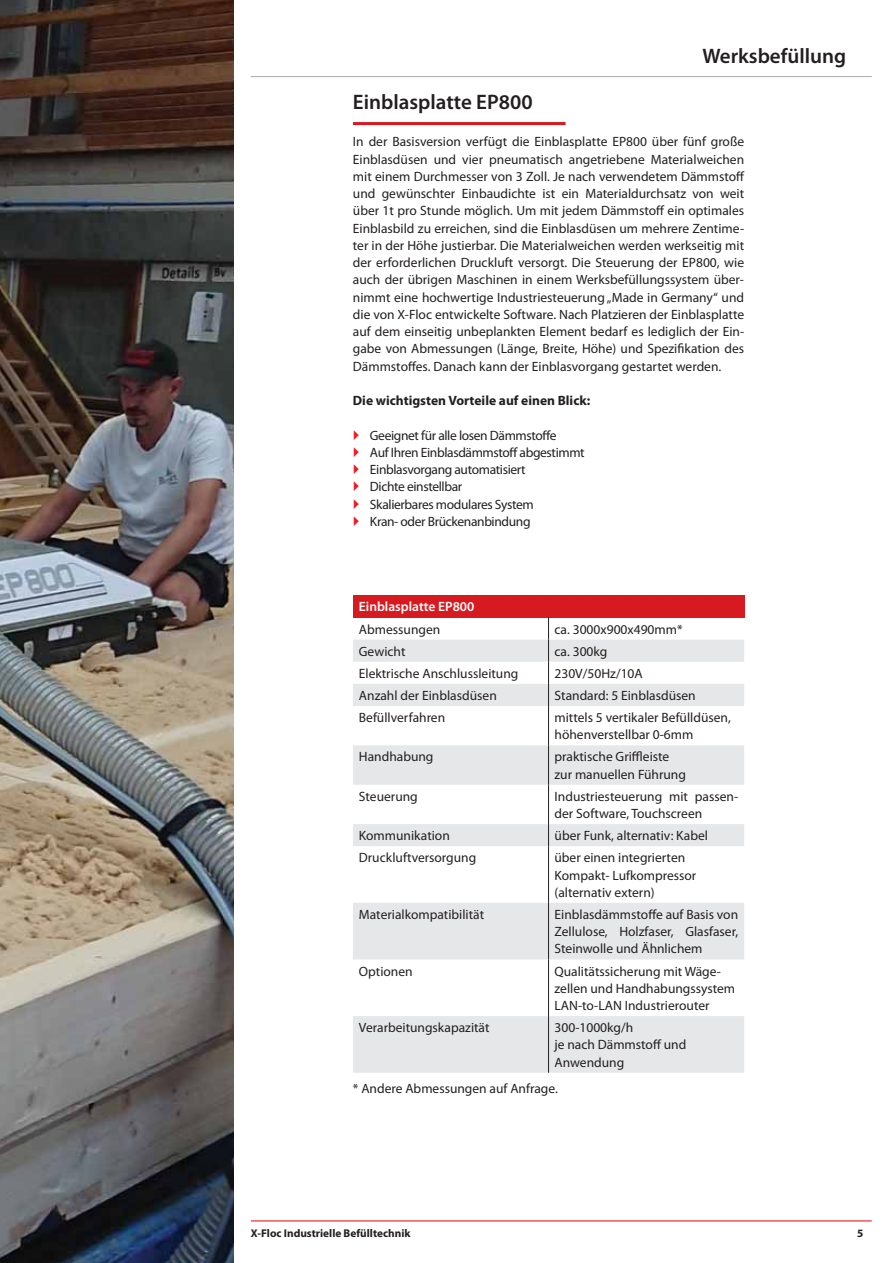
<style>
.page{position:relative;width:893px;height:1263px;background:#fff}
.page>*{position:absolute;margin:0;border:0;box-sizing:border-box;transform-origin:0 0}
.t1{font:600 21px "Myriad Pro";color:#231f20}
.t2{font:13.5px/17.2px "Myriad Pro";color:#231f20}
.t3{font:13.5px/17.2px "Myriad Pro";letter-spacing:-.025em;color:#231f20}
.t4{font:700 13.5px "Myriad Pro";color:#231f20}
.t5{font:600 13.5px "Myriad Pro";color:#fff}
.t6{font:700 11.25px "Myriad Pro";color:#231f20}
</style>
<div class="page">
<hr style="left:251px;top:76px;width:621px;height:1px;background:#a7a9ac">
<hr style="left:251px;top:1220px;width:621px;height:2px;background:#ed1c24">
<img style="left:0;top:0;width:234px;height:1263px">
<hr style="left:353px;top:122px;width:212px;height:3px;background:#d71920">
<div style="left:353px;top:595px;width:391px;height:22px;background:#d71920"></div>
<svg style="left:353px;top:640px;width:391px;height:433px;fill:#ecedee"></svg>
<svg style="left:548px;top:617px;width:1px;height:89px"></svg>
<hr style="left:548px;top:706px;width:1px;height:39px;background:#231f20">
<hr style="left:548px;top:745px;width:1px;height:40px;background:#231f20">
<hr style="left:548px;top:785px;width:1px;height:39px;background:#231f20">
<svg style="left:548px;top:824px;width:1px;height:22px"></svg>
<hr style="left:548px;top:846px;width:1px;height:57px;background:#231f20">
<hr style="left:548px;top:903px;width:1px;height:56px;background:#231f20">
<hr style="left:548px;top:959px;width:1px;height:57px;background:#231f20">
<hr style="left:548px;top:1016px;width:1px;height:57px;background:#231f20">
<h1 class="t1" style="left:702px;top:48px;width:145px">Werksbefüllung</h1>
<h1 class="t1" style="left:353px;top:94px;width:181px">Einblasplatte EP800</h1>
<p class="t2" style="left:353px;top:134px;width:393px;text-align:justify">In der Basisversion verfügt die Einblasplatte EP800 über fünf große Einblasdüsen und vier pneumatisch angetriebene Materialweichen mit einem Durchmesser von 3 Zoll. Je nach verwendetem Dämmstoff und gewünschter Einbaudichte ist ein Materialdurchsatz von weit über 1t pro Stunde möglich. Um mit jedem Dämmstoff ein optimales Einblasbild zu erreichen, sind die Einblasdüsen um mehrere Zentime&shy;ter in der Höhe justierbar. Die Materialweichen werden werkseitig mit der erforderlichen Druckluft versorgt. Die Steuerung der EP800, wie auch der übrigen Maschinen in einem Werksbefüllungssystem über&shy;nimmt eine hochwertige Industriesteuerung „Made in Germany“ und die von X-Floc entwickelte Software. Nach Platzieren der Einblasplatte auf dem einseitig unbeplankten Element bedarf es lediglich der Ein&shy;gabe von Abmessungen (Länge, Breite, Höhe) und Spezifikation des Dämmstoffes. Danach kann der Einblasvorgang gestartet werden.</p>
<p class="t4" style="left:353px;top:395px;width:239px">Die wichtigsten Vorteile auf einen Blick:</p>
<p class="t3" style="left:370px;top:427px;width:216px">Geeignet für alle losen Dämmstoffe<br>Auf Ihren Einblasdämmstoff abgestimmt<br>Einblasvorgang automatisiert<br>Dichte einstellbar<br>Skalierbares modulares System<br>Kran- oder Brückenanbindung</p>
<p class="t5" style="left:359px;top:602px;width:117px">Einblasplatte EP800</p>
<p class="t2" style="left:359px;top:621px;width:83px">Abmessungen</p>
<p class="t2" style="left:554px;top:621px;width:130px">ca. 3000x900x490mm*</p>
<p class="t2" style="left:359px;top:643px;width:48px">Gewicht</p>
<p class="t2" style="left:554px;top:643px;width:54px">ca. 300kg</p>
<p class="t2" style="left:359px;top:666px;width:161px">Elektrische Anschlussleitung</p>
<p class="t2" style="left:554px;top:666px;width:90px">230V/50Hz/10A</p>
<p class="t2" style="left:359px;top:688px;width:139px">Anzahl der Einblasdüsen</p>
<p class="t2" style="left:554px;top:688px;width:143px">Standard: 5 Einblasdüsen</p>
<p class="t2" style="left:359px;top:710px;width:88px">Befüllverfahren</p>
<p class="t2" style="left:554px;top:710px;width:178px">mittels 5 vertikaler Befülldüsen, höhenverstellbar 0-6mm</p>
<p class="t2" style="left:359px;top:749px;width:76px">Handhabung</p>
<p class="t2" style="left:554px;top:749px;width:133px">praktische Griffleiste zur manuellen Führung</p>
<p class="t2" style="left:359px;top:789px;width:60px">Steuerung</p>
<p class="t2" style="left:554px;top:789px;width:185px">Industriesteuerung mit passen&shy;der Software, Touchscreen</p>
<p class="t2" style="left:359px;top:828px;width:92px">Kommunikation</p>
<p class="t2" style="left:554px;top:828px;width:155px">über Funk, alternativ: Kabel</p>
<p class="t2" style="left:359px;top:850px;width:119px">Druckluftversorgung</p>
<p class="t2" style="left:554px;top:850px;width:143px">über einen integrierten<br>Kompakt- Lufkompressor (alternativ extern)</p>
<p class="t2" style="left:359px;top:907px;width:127px">Materialkompatibilität</p>
<p class="t2" style="left:554px;top:907px;width:185px;text-align:justify">Einblasdämmstoffe auf Basis von Zellulose, Holzfaser, Glasfaser, Steinwolle und Ähnlichem</p>
<p class="t2" style="left:359px;top:963px;width:55px">Optionen</p>
<p class="t2" style="left:554px;top:963px;width:182px">Qualitätssicherung mit Wäge&shy;zellen und Handhabungssystem<br>LAN-to-LAN Industrierouter</p>
<p class="t2" style="left:359px;top:1020px;width:132px">Verarbeitungskapazität</p>
<p class="t2" style="left:554px;top:1020px;width:133px">300-1000kg/h<br>je nach Dämmstoff und<br>Anwendung</p>
<p class="t2" style="left:353px;top:1081px;width:206px">* Andere Abmessungen auf Anfrage.</p>
<p class="t6" style="left:251px;top:1229px;width:161px">X-Floc Industrielle Befülltechnik</p>
<p class="t6" style="left:857px;top:1229px;width:8px">5</p>
</div>
